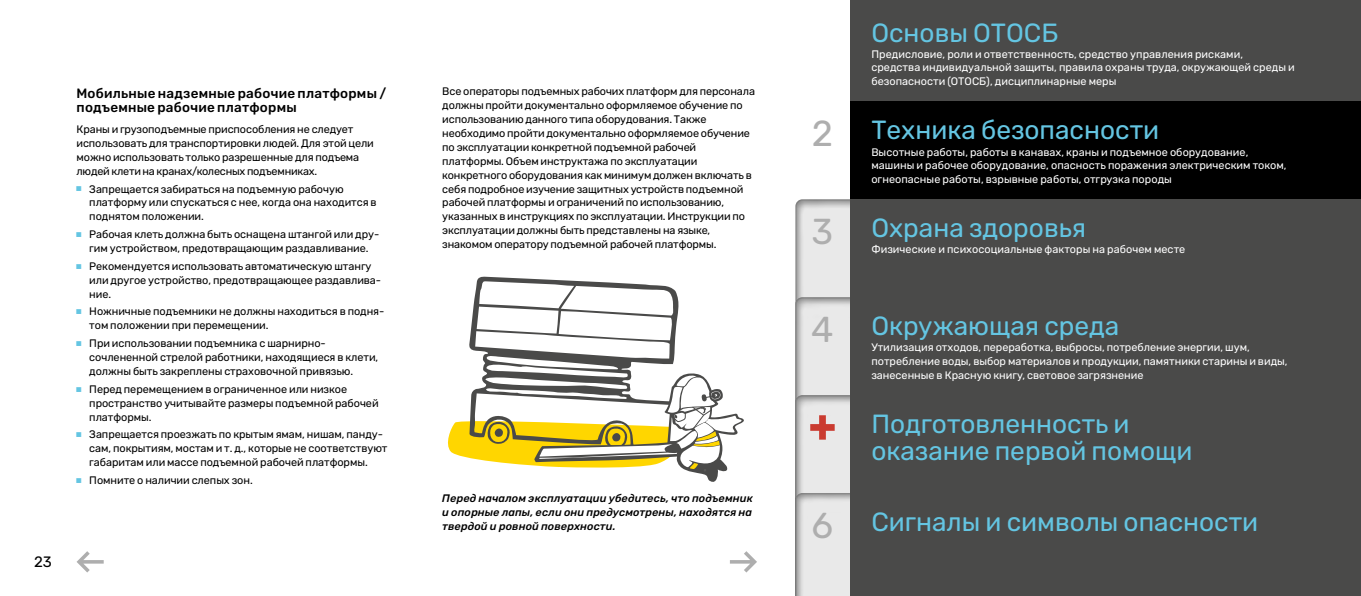
<style>
.page{position:relative;width:1361px;height:596px;background:#fff}
.page>*{position:absolute;margin:0;border:0;box-sizing:border-box;transform-origin:0 0}
.t1{font:36px "Rubik";color:#aeaeae}
.t2{font:26.25px/26.2px "Rubik";color:#64c5e2}
.t3{font:16.2px "Myriad";color:#000}
.t4{font:15px "Rubik";color:#000}
.t5{font:500 13.5px/14.2px "Rubik";letter-spacing:.015em;color:#000}
.t6{font:10.8px/14px "Rubik";letter-spacing:-.005em;color:#000}
.t7{font:10.8px/14px "Rubik";letter-spacing:.005em;color:#fff}
.t8{font:italic 500 10.8px/14.1px "Rubik";letter-spacing:.01em;color:#000;text-align:justify}
</style>
<div class="page">
<div style="left:781px;top:190px;width:580px;height:405px;background:#000;opacity:.4"></div>
<div style="left:781px;top:286px;width:580px;height:309px;background:#000;opacity:.4"></div>
<div style="left:781px;top:384px;width:580px;height:211px;background:#000;opacity:.4"></div>
<div style="left:781px;top:481px;width:580px;height:114px;background:#000;opacity:.4"></div>
<div style="left:850px;top:199px;width:511px;height:396px;background:#4a4a49"></div>
<div style="left:850px;top:0;width:511px;height:101px;background:#4a4a49"></div>
<div style="left:850px;top:101px;width:511px;height:98px;background:#000"></div>
<svg style="left:810px;top:415px;width:24px;height:24px"></svg>
<svg style="left:477px;top:276px;width:267px;height:206px"></svg>
<svg style="left:448px;top:281px;width:293px;height:197px"></svg>
<svg style="left:77px;top:551px;width:27px;height:21px"></svg>
<svg style="left:730px;top:551px;width:27px;height:21px"></svg>
<p class="t5" style="left:77px;top:87px;width:311px">Мобильные надземные рабочие платформы / подъемные рабочие платформы</p>
<p class="t6" style="left:77px;top:123px;width:299px">Краны и грузоподъемные приспособления не следует использовать для транспортировки людей. Для этой цели можно использовать только разрешенные для подъема людей клети на кранах/колесных подъемниках.</p>
<p class="t6" style="left:89px;top:182px;width:289px">Запрещается забираться на подъемную рабочую платформу или спускаться с нее, когда она находится в поднятом положении.</p>
<p class="t6" style="left:89px;top:228px;width:291px">Рабочая клеть должна быть оснащена штангой или дру&shy;гим устройством, предотвращающим раздавливание.</p>
<p class="t6" style="left:89px;top:259px;width:293px">Рекомендуется использовать автоматическую штангу или другое устройство, предотвращающее раздавлива&shy;ние.</p>
<p class="t6" style="left:89px;top:305px;width:297px">Ножничные подъемники не должны находиться в подня&shy;том положении при перемещении.</p>
<p class="t6" style="left:89px;top:337px;width:290px">При использовании подъемника с шарнирно&shy;сочлененной стрелой работники, находящиеся в клети, должны быть закреплены страховочной привязью.</p>
<p class="t6" style="left:89px;top:382px;width:291px">Перед перемещением в ограниченное или низкое пространство учитывайте размеры подъемной рабочей платформы.</p>
<p class="t6" style="left:89px;top:428px;width:300px">Запрещается проезжать по крытым ямам, нишам, панду&shy;сам, покрытиям, мостам и т. д., которые не соответствуют габаритам или массе подъемной рабочей платформы.</p>
<p class="t6" style="left:89px;top:473px;width:165px">Помните о наличии слепых зон.</p>
<h3 class="t4" style="left:34px;top:550px;width:19px">23</h3>
<p class="t6" style="left:442px;top:85px;width:314px">Все операторы подъемных рабочих платформ для персонала должны пройти документально оформляемое обучение по использованию данного типа оборудования. Также необходимо пройти документально оформляемое обучение по эксплуатации конкретной подъемной рабочей платформы. Объем инструктажа по эксплуатации конкретного оборудования как минимум должен включать в себя подробное изучение защитных устройств подъемной рабочей платформы и ограничений по использованию, указанных в инструкциях по эксплуатации. Инструкции по эксплуатации должны быть представлены на языке, знакомом оператору подъемной рабочей платформы.</p>
<p class="t8" style="left:442px;top:491px;width:312px">Перед началом эксплуатации убедитесь, что подъемник и опорные лапы, если они предусмотрены, находятся на твердой и ровной поверхности.</p>
<h3 class="t3" style="left:585px;top:492px;width:18px">13</h3>
<h1 class="t1" style="left:812px;top:107px;width:23px">2</h1>
<h1 class="t1" style="left:811px;top:205px;width:23px">3</h1>
<h1 class="t1" style="left:811px;top:303px;width:24px">4</h1>
<h1 class="t1" style="left:811px;top:498px;width:23px">6</h1>
<h2 class="t2" style="left:871px;top:21px;width:188px">Основы ОТОСБ</h2>
<p class="t7" style="left:871px;top:47px;width:425px">Предисловие, роли и ответственность, средство управления рисками,<br>средства индивидуальной защиты, правила охраны труда, окружающей среды и безопасности (ОТОСБ), дисциплинарные меры</p>
<h2 class="t2" style="left:871px;top:118px;width:289px">Техника безопасности</h2>
<p class="t7" style="left:871px;top:145px;width:417px">Высотные работы, работы в канавах, краны и подъемное оборудование, машины и рабочее оборудование, опасность поражения электрическим током, огнеопасные работы, взрывные работы, отгрузка породы</p>
<h2 class="t2" style="left:871px;top:216px;width:216px">Охрана здоровья</h2>
<p class="t7" style="left:871px;top:243px;width:315px">Физические и психосоциальные факторы на рабочем месте</p>
<h2 class="t2" style="left:871px;top:314px;width:250px">Окружающая среда</h2>
<p class="t7" style="left:871px;top:341px;width:418px">Утилизация отходов, переработка, выбросы, потребление энергии, шум, потребление воды, выбор материалов и продукции, памятники старины и виды, занесенные в Красную книгу, световое загрязнение</p>
<h2 class="t2" style="left:871px;top:412px;width:323px">Подготовленность и оказание первой помощи</h2>
<h2 class="t2" style="left:871px;top:510px;width:388px">Сигналы и символы опасности</h2>
</div>
